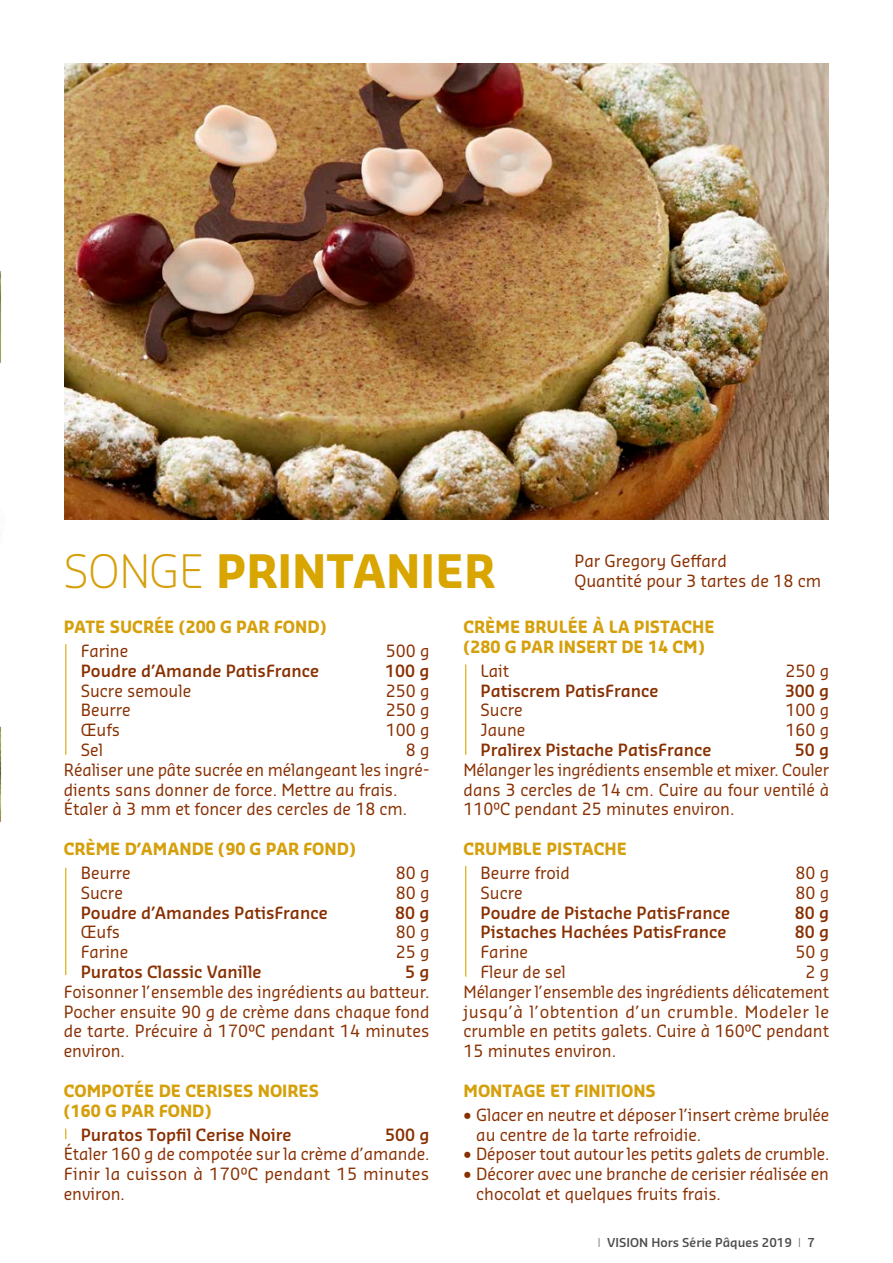
<style>
.page{position:relative;width:893px;height:1263px;background:#fff}
.page>*{position:absolute;margin:0;border:0;box-sizing:border-box;transform-origin:0 0}
.t1{font:700 45px "Sansa Pro";color:#d9a500}
.t2{font:16.5px/19.8px "Sansa Pro";color:#893002}
.t3{font:16.5px/19.8px "Sansa Pro";color:#893002;scale:.96 1}
.t4{font:600 16.5px "Sansa Pro";color:#893002}
.t5{font:700 16.5px/19.8px "Sansa Pro";color:#d5a00b}
.t6{font:16.5px/19.8px "Sansa Pro";color:#893002;text-align:justify;scale:.95 1}
.t7{font:16.5px/19.8px "Sansa Pro";letter-spacing:.02em;color:#893002}
.t8{font:600 12px "Sansa Pro";color:#4b4c4d}
.s1{font-weight:300;color:#d5a00b}
.s2{font-weight:300}
</style>
<div class="page">
<img style="left:0;top:726px;width:1px;height:96px">
<img style="left:0;top:271px;width:1px;height:93px">
<img style="left:64px;top:64px;width:765px;height:456px">
<hr style="left:65px;top:644px;width:1px;height:111px;background:#d9a500">
<hr style="left:65px;top:868px;width:1px;height:107px;background:#d9a500">
<hr style="left:465px;top:866px;width:1px;height:111px;background:#d9a500">
<hr style="left:465px;top:664px;width:1px;height:91px;background:#d9a500">
<p class="t1" style="left:64px;top:542px;width:433px"><span class="s1">SONGE</span> PRINTANIER</p>
<p class="t2" style="left:574px;top:550px;width:154px">Par Gregory Geffard</p>
<p class="t2" style="left:574px;top:570px;width:248px">Quantité pour 3 tartes de 18 cm</p>
<p class="t5" style="left:64px;top:616px;width:264px">PATE SUCRÉE (200 G PAR FOND)</p>
<p class="t2" style="left:81px;top:640px;width:49px">Farine</p>
<p class="t2" style="left:386px;top:640px;width:45px">500 g</p>
<p class="t4" style="left:81px;top:660px;width:240px">Poudre d’Amande PatisFrance</p>
<p class="t4" style="left:385px;top:660px;width:46px">100 g</p>
<p class="t2" style="left:81px;top:680px;width:112px">Sucre semoule</p>
<p class="t2" style="left:386px;top:680px;width:45px">250 g</p>
<p class="t2" style="left:81px;top:700px;width:51px">Beurre</p>
<p class="t2" style="left:386px;top:700px;width:45px">250 g</p>
<p class="t2" style="left:81px;top:719px;width:41px">Œufs</p>
<p class="t2" style="left:386px;top:719px;width:45px">100 g</p>
<p class="t2" style="left:81px;top:739px;width:24px">Sel</p>
<p class="t2" style="left:406px;top:739px;width:25px">8 g</p>
<p class="t3" style="left:64px;top:759px;width:382px">Réaliser une pâte sucrée en mélangeant les ingré&shy;dients sans donner de force. Mettre au frais.</p>
<p class="t2" style="left:64px;top:799px;width:345px">Étaler à 3 mm et foncer des cercles de 18 cm.</p>
<p class="t5" style="left:64px;top:838px;width:294px">CRÈME D’AMANDE (90 G PAR FOND)</p>
<p class="t2" style="left:81px;top:862px;width:51px">Beurre</p>
<p class="t2" style="left:396px;top:862px;width:35px">80 g</p>
<p class="t2" style="left:81px;top:882px;width:44px">Sucre</p>
<p class="t2" style="left:396px;top:882px;width:35px">80 g</p>
<p class="t4" style="left:81px;top:901px;width:249px">Poudre d’Amandes PatisFrance</p>
<p class="t4" style="left:395px;top:901px;width:36px">80 g</p>
<p class="t2" style="left:81px;top:922px;width:41px">Œufs</p>
<p class="t2" style="left:396px;top:922px;width:35px">80 g</p>
<p class="t2" style="left:81px;top:941px;width:49px">Farine</p>
<p class="t2" style="left:396px;top:941px;width:35px">25 g</p>
<p class="t4" style="left:81px;top:961px;width:182px">Puratos Classic Vanille</p>
<p class="t4" style="left:405px;top:961px;width:26px">5 g</p>
<p class="t2" style="left:64px;top:981px;width:367px">Foisonner l’ensemble des ingrédients au batteur.</p>
<p class="t2" style="left:64px;top:1001px;width:367px;text-align:justify">Pocher ensuite 90 g de crème dans chaque fond de tarte. Précuire à 170°C pendant 14 minutes environ.</p>
<p class="t5" style="left:64px;top:1080px;width:257px">COMPOTÉE DE CERISES NOIRES (160 G PAR FOND)</p>
<p class="t4" style="left:81px;top:1124px;width:212px">Puratos Topfil Cerise Noire</p>
<p class="t4" style="left:385px;top:1124px;width:46px">500 g</p>
<p class="t3" style="left:64px;top:1144px;width:382px">Étaler 160 g de compotée sur la crème d’amande.</p>
<p class="t7" style="left:64px;top:1164px;width:367px">Finir la cuisson à 170°C pendant 15 minutes environ.</p>
<p class="t5" style="left:463px;top:616px;width:253px">CRÈME BRULÉE À LA PISTACHE (280 G PAR INSERT DE 14 CM)</p>
<p class="t2" style="left:480px;top:660px;width:30px">Lait</p>
<p class="t2" style="left:785px;top:660px;width:45px">250 g</p>
<p class="t4" style="left:480px;top:679px;width:180px">Patiscrem PatisFrance</p>
<p class="t4" style="left:785px;top:679px;width:46px">300 g</p>
<p class="t2" style="left:480px;top:700px;width:44px">Sucre</p>
<p class="t2" style="left:785px;top:700px;width:45px">100 g</p>
<p class="t2" style="left:480px;top:719px;width:46px">Jaune</p>
<p class="t2" style="left:785px;top:719px;width:45px">160 g</p>
<p class="t4" style="left:480px;top:739px;width:232px">Pralirex Pistache PatisFrance</p>
<p class="t4" style="left:795px;top:739px;width:36px">50 g</p>
<p class="t6" style="left:463px;top:759px;width:387px">Mélanger les ingrédients ensemble et mixer. Couler dans 3 cercles de 14 cm. Cuire au four ventilé à 110°C pendant 25 minutes environ.</p>
<p class="t5" style="left:463px;top:838px;width:165px">CRUMBLE PISTACHE</p>
<p class="t2" style="left:480px;top:862px;width:91px">Beurre froid</p>
<p class="t2" style="left:795px;top:862px;width:35px">80 g</p>
<p class="t2" style="left:480px;top:882px;width:44px">Sucre</p>
<p class="t2" style="left:795px;top:882px;width:35px">80 g</p>
<p class="t4" style="left:480px;top:901px;width:251px">Poudre de Pistache PatisFrance</p>
<p class="t4" style="left:795px;top:901px;width:36px">80 g</p>
<p class="t4" style="left:480px;top:921px;width:248px">Pistaches Hachées PatisFrance</p>
<p class="t4" style="left:795px;top:921px;width:36px">80 g</p>
<p class="t2" style="left:480px;top:941px;width:49px">Farine</p>
<p class="t2" style="left:795px;top:941px;width:35px">50 g</p>
<p class="t2" style="left:480px;top:961px;width:87px">Fleur de sel</p>
<p class="t2" style="left:805px;top:961px;width:25px">2 g</p>
<p class="t3" style="left:463px;top:981px;width:382px;text-align:justify">Mélanger l’ensemble des ingrédients délicatement jusqu’à l’obtention d’un crumble. Modeler le crumble en petits galets. Cuire à 160°C pendant 15 minutes environ.</p>
<p class="t5" style="left:463px;top:1080px;width:194px">MONTAGE ET FINITIONS</p>
<p class="t2" style="left:476px;top:1104px;width:355px;text-indent:-13px">• Glacer en neutre et déposer l’insert crème brulée au centre de la tarte refroidie.</p>
<p class="t2" style="left:463px;top:1144px;width:367px">• Déposer tout autour les petits galets de crumble.</p>
<p class="t2" style="left:476px;top:1164px;width:354px;text-indent:-13px">• Décorer avec une branche de cerisier réalisée en chocolat et quelques fruits frais.</p>
<p class="t8" style="left:598px;top:1235px;width:219px"><span class="s2">I</span> VISION Hors Série Pâques 2019 <span class="s2">I</span> 7</p>
</div>
